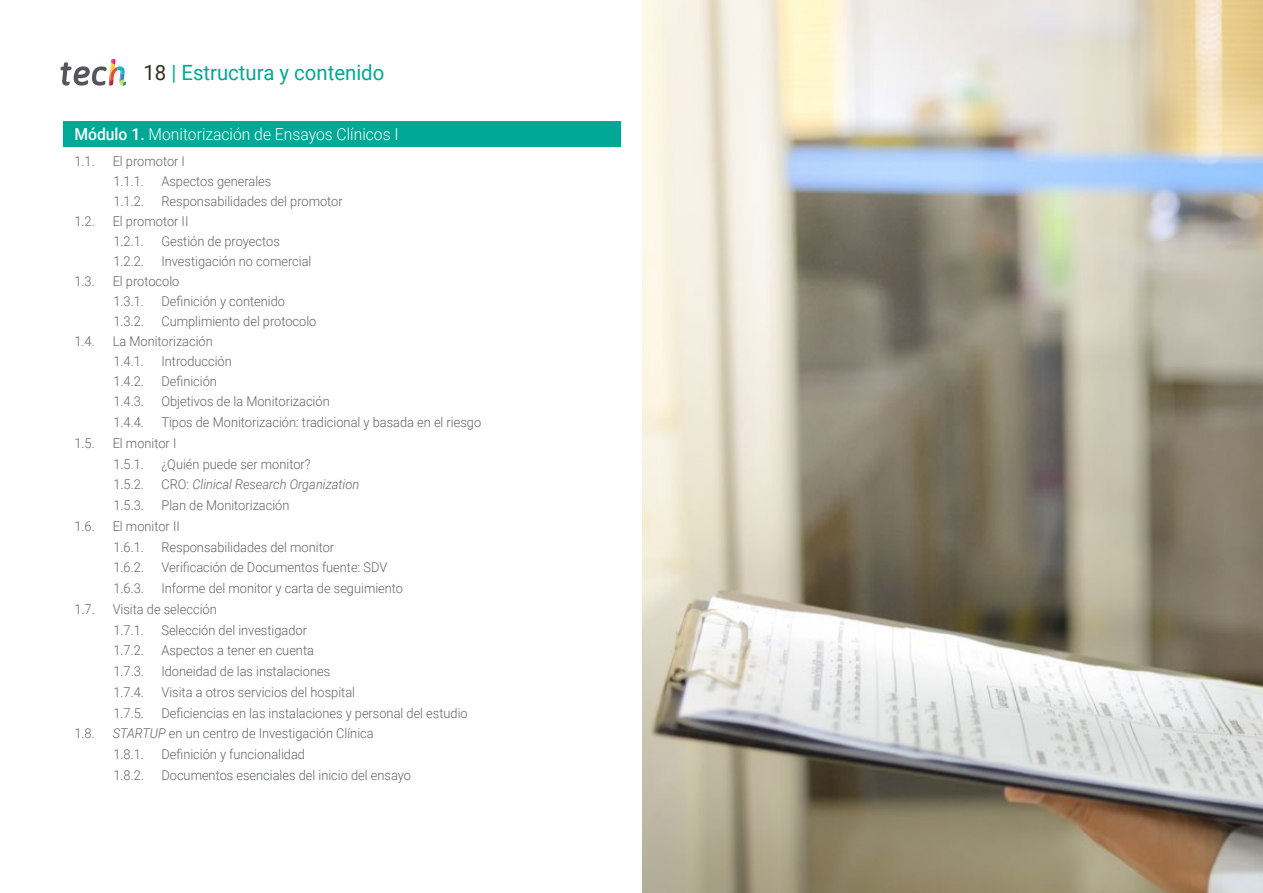
<style>
.page{position:relative;width:1263px;height:893px;background:#fff}
.page>*{position:absolute;margin:0;border:0;box-sizing:border-box;transform-origin:0 0}
.t1{font:21px "Roboto";color:#00a996}
.t2{font:300 16.5px "Roboto";color:#fff;scale:.95 1}
.t3{font:300 13.5px/20px "Roboto";color:#61646a;scale:.95 1}
.t4{font:italic 300 13.5px "Roboto";color:#61646a;scale:.95 1}
.s1{color:#312e20}
.s2{font-weight:500}
.s3{font-style:normal}
.s4{font-style:italic}
</style>
<div class="page">
<div style="left:63px;top:121px;width:558px;height:25px;background:#00a996"></div>
<img style="left:642px;top:0;width:621px;height:893px">
<svg style="left:61px;top:59px;width:65px;height:27px"></svg>
<h1 class="t1" style="left:144px;top:57px;width:242px"><span class="s1">18</span> | Estructura y contenido</h1>
<p class="t2" style="left:74px;top:123px;width:343px"><span class="s2">Módulo 1.</span> Monitorización de Ensayos Clínicos I</p>
<p class="t3" style="left:74px;top:151px;width:23px">1.1.</p>
<p class="t3" style="left:113px;top:151px;width:78px">El promotor I<br>1.1.1.</p>
<p class="t3" style="left:161px;top:171px;width:117px">Aspectos generales</p>
<p class="t3" style="left:113px;top:191px;width:34px">1.1.2.</p>
<p class="t3" style="left:161px;top:191px;width:192px">Responsabilidades del promotor</p>
<p class="t3" style="left:74px;top:211px;width:23px">1.2.</p>
<p class="t3" style="left:113px;top:211px;width:81px">El promotor II<br>1.2.1.</p>
<p class="t3" style="left:161px;top:231px;width:126px">Gestión de proyectos</p>
<p class="t3" style="left:113px;top:251px;width:34px">1.2.2.</p>
<p class="t3" style="left:161px;top:251px;width:159px">Investigación no comercial</p>
<p class="t3" style="left:74px;top:271px;width:23px">1.3.</p>
<p class="t3" style="left:113px;top:271px;width:72px">El protocolo<br>1.3.1.</p>
<p class="t3" style="left:161px;top:291px;width:132px">Definición y contenido</p>
<p class="t3" style="left:113px;top:311px;width:34px">1.3.2.</p>
<p class="t3" style="left:161px;top:311px;width:165px">Cumplimiento del protocolo</p>
<p class="t3" style="left:74px;top:331px;width:23px">1.4.</p>
<p class="t3" style="left:113px;top:331px;width:107px">La Monitorización<br>1.4.1.</p>
<p class="t3" style="left:161px;top:351px;width:76px">Introducción</p>
<p class="t3" style="left:113px;top:371px;width:34px">1.4.2.</p>
<p class="t3" style="left:161px;top:371px;width:60px">Definición</p>
<p class="t3" style="left:113px;top:391px;width:34px">1.4.3.</p>
<p class="t3" style="left:161px;top:391px;width:179px">Objetivos de la Monitorización</p>
<p class="t3" style="left:113px;top:412px;width:34px">1.4.4.</p>
<p class="t3" style="left:161px;top:412px;width:338px">Tipos de Monitorización: tradicional y basada en el riesgo</p>
<p class="t3" style="left:74px;top:433px;width:23px">1.5.</p>
<p class="t3" style="left:113px;top:432px;width:69px;line-height:20.7px">El monitor I<br>1.5.1.</p>
<p class="t3" style="left:161px;top:453px;width:159px">¿Quién puede ser monitor?</p>
<p class="t3" style="left:113px;top:474px;width:34px">1.5.2.</p>
<p class="t4" style="left:161px;top:475px;width:210px"><span class="s3">CRO:</span> Clinical Research Organization</p>
<p class="t3" style="left:113px;top:495px;width:34px">1.5.3.</p>
<p class="t3" style="left:161px;top:495px;width:136px">Plan de Monitorización</p>
<p class="t3" style="left:74px;top:516px;width:23px">1.6.</p>
<p class="t3" style="left:113px;top:515px;width:72px;line-height:20.7px">El monitor II<br>1.6.1.</p>
<p class="t3" style="left:161px;top:536px;width:183px">Responsabilidades del monitor</p>
<p class="t3" style="left:113px;top:557px;width:34px">1.6.2.</p>
<p class="t3" style="left:161px;top:557px;width:239px">Verificación de Documentos fuente: SDV</p>
<p class="t3" style="left:113px;top:578px;width:34px">1.6.3.</p>
<p class="t3" style="left:161px;top:578px;width:256px">Informe del monitor y carta de seguimiento</p>
<p class="t3" style="left:74px;top:599px;width:23px">1.7.</p>
<p class="t3" style="left:113px;top:598px;width:111px;line-height:20.7px">Visita de selección<br>1.7.1.</p>
<p class="t3" style="left:161px;top:619px;width:155px">Selección del investigador</p>
<p class="t3" style="left:113px;top:640px;width:34px">1.7.2.</p>
<p class="t3" style="left:161px;top:640px;width:162px">Aspectos a tener en cuenta</p>
<p class="t3" style="left:113px;top:661px;width:34px">1.7.3.</p>
<p class="t3" style="left:161px;top:661px;width:179px">Idoneidad de las instalaciones</p>
<p class="t3" style="left:113px;top:682px;width:34px">1.7.4.</p>
<p class="t3" style="left:161px;top:682px;width:205px">Visita a otros servicios del hospital</p>
<p class="t3" style="left:113px;top:702px;width:34px">1.7.5.</p>
<p class="t3" style="left:161px;top:702px;width:324px">Deficiencias en las instalaciones y personal del estudio</p>
<p class="t3" style="left:74px;top:723px;width:23px">1.8.</p>
<p class="t3" style="left:113px;top:723px;width:276px;line-height:20.7px"><span class="s4">STARTUP</span> en un centro de Investigación Clínica<br>1.8.1.</p>
<p class="t3" style="left:161px;top:744px;width:153px">Definición y funcionalidad</p>
<p class="t3" style="left:113px;top:765px;width:34px">1.8.2.</p>
<p class="t3" style="left:161px;top:765px;width:264px">Documentos esenciales del inicio del ensayo</p>
</div>
